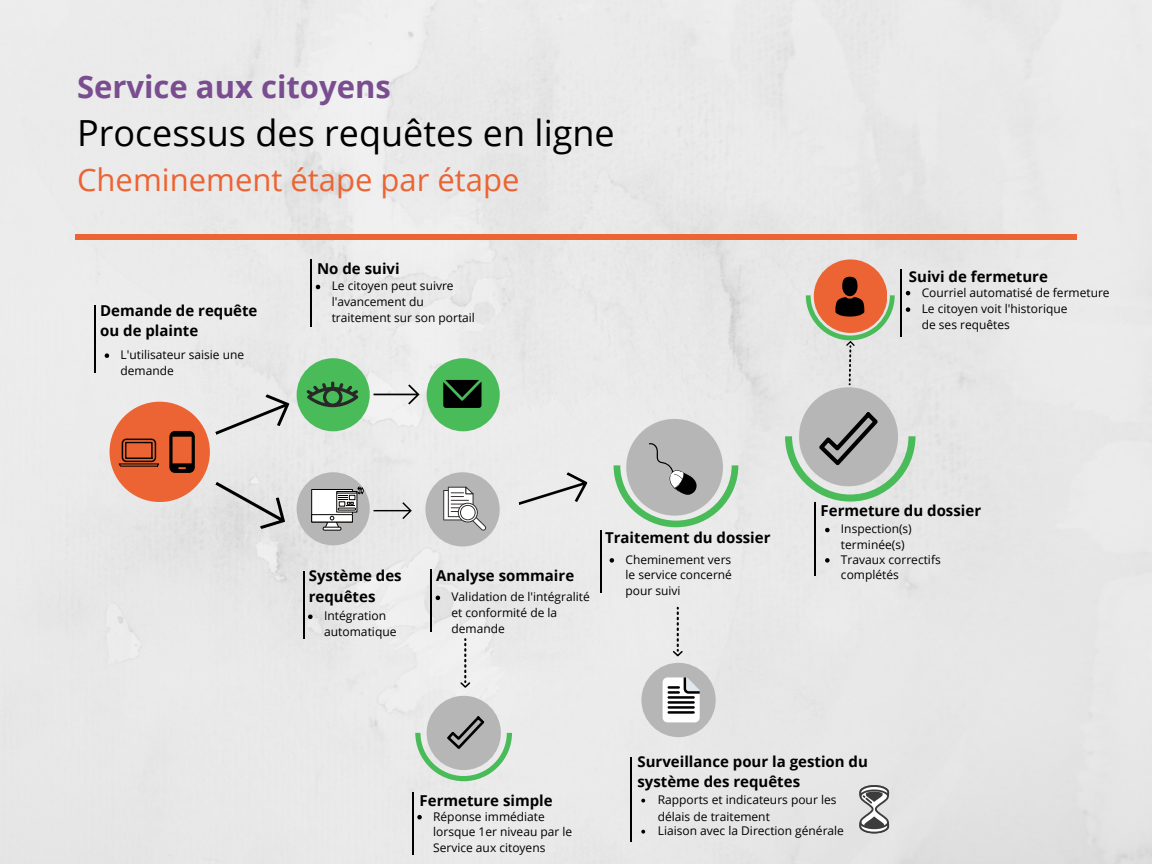
<style>
.page{position:relative;width:1152px;height:864px;background:#e9e9e9}
.page>*{position:absolute;margin:0;border:0;box-sizing:border-box;transform-origin:0 0}
.t1{font:36px "Open Sans";color:#000}
.t2{font:31.05px "Open Sans";color:#ec6433}
.t3{font:700 31.05px "Open Sans";color:#7a4d90}
.t4{font:700 15px/20.2px "Open Sans";color:#000}
.t5{font:12.15px/15.9px "Open Sans";color:#000}
.t6{font:12px/15.8px "Open Sans";color:#000}
</style>
<div class="page">
<div style="left:110px;top:402px;width:100px;height:100px;background:#ec6433;border-radius:50%"></div>
<svg style="left:119px;top:439px;width:40px;height:28px"></svg>
<div style="left:75px;top:234px;width:1002px;height:6px;background:#ec6433"></div>
<div style="left:297px;top:472px;width:73px;height:73px;background:#b6b6b6;border-radius:50%"></div>
<div style="left:425px;top:472px;width:75px;height:75px;background:#b6b6b6;border-radius:50%"></div>
<div style="left:427px;top:696px;width:74px;height:74px;background:#b6b6b6;border-radius:50%"></div>
<div style="left:799px;top:387px;width:99px;height:99px;background:#b6b6b6;border-radius:50%"></div>
<svg style="left:415px;top:716px;width:97px;height:65px"></svg>
<svg style="left:169px;top:431px;width:26px;height:42px"></svg>
<hr style="left:95px;top:306px;width:1px;height:67px;background:#000">
<svg style="left:215px;top:394px;width:75px;height:41px;background:#cecece"></svg>
<hr style="left:303px;top:571px;width:2px;height:67px;background:#000">
<div style="left:297px;top:358px;width:73px;height:73px;background:#49bb59;border-radius:50%"></div>
<svg style="left:215px;top:482px;width:70px;height:47px;background:#c7c7c7"></svg>
<hr style="left:311px;top:259px;width:1px;height:68px;background:#000">
<svg style="left:306px;top:382px;width:52px;height:25px"></svg>
<div style="left:312px;top:489px;width:40px;height:33px;background:#fff"></div>
<div style="left:311px;top:489px;width:42px;height:33px;border:1px solid #040200"></div>
<div style="left:323px;top:527px;width:18px;height:4px;border:1px solid #040200"></div>
<div style="left:311px;top:514px;width:42px;height:8px;border:1px solid #040200"></div>
<svg style="left:324px;top:516px;width:16px;height:13px"></svg>
<div style="left:336px;top:491px;width:21px;height:2px;border:1px solid #040200"></div>
<svg style="left:337px;top:487px;width:27px;height:23px"></svg>
<svg style="left:436px;top:596px;width:4px;height:4px"></svg>
<hr style="left:430px;top:569px;width:2px;height:62px;background:#000">
<svg style="left:374px;top:502px;width:38px;height:17px"></svg>
<div style="left:427px;top:358px;width:73px;height:73px;background:#49bb59;border-radius:50%"></div>
<svg style="left:443px;top:380px;width:39px;height:28px"></svg>
<svg style="left:374px;top:384px;width:46px;height:21px"></svg>
<svg style="left:443px;top:487px;width:43px;height:44px"></svg>
<svg style="left:417px;top:815px;width:5px;height:4px"></svg>
<hr style="left:412px;top:792px;width:1px;height:62px;background:#000">
<svg style="left:518px;top:472px;width:70px;height:33px;background:#cdcdcd"></svg>
<svg style="left:460px;top:638px;width:11px;height:50px"></svg>
<div style="left:626px;top:419px;width:97px;height:97px;background:#b6b6b6;border-radius:50%"></div>
<hr style="left:600px;top:531px;width:1px;height:62px;background:#000">
<svg style="left:673px;top:607px;width:10px;height:49px"></svg>
<div style="left:641px;top:663px;width:75px;height:74px;background:#b6b6b6;border-radius:50%"></div>
<hr style="left:630px;top:757px;width:2px;height:84px;background:#000">
<svg style="left:663px;top:677px;width:37px;height:45px;background:#bbb"></svg>
<hr style="left:814px;top:502px;width:2px;height:74px;background:#000">
<div style="left:814px;top:259px;width:73px;height:74px;background:#ec6433;border-radius:50%"></div>
<div style="left:842px;top:277px;width:16px;height:19px;background:#000;border-radius:50%"></div>
<hr style="left:901px;top:269px;width:1px;height:67px;background:#000">
<svg style="left:785px;top:412px;width:131px;height:90px"></svg>
<svg style="left:614px;top:442px;width:124px;height:85px"></svg>
<svg style="left:806px;top:295px;width:89px;height:91px"></svg>
<svg style="left:859px;top:785px;width:30px;height:48px"></svg>
<svg style="left:308px;top:615px;width:5px;height:4px"></svg>
<svg style="left:105px;top:353px;width:4px;height:5px"></svg>
<svg style="left:316px;top:285px;width:4px;height:4px"></svg>
<svg style="left:610px;top:558px;width:4px;height:5px"></svg>
<svg style="left:641px;top:799px;width:4px;height:4px"></svg>
<svg style="left:641px;top:830px;width:4px;height:4px"></svg>
<svg style="left:906px;top:291px;width:4px;height:4px"></svg>
<svg style="left:825px;top:528px;width:5px;height:4px"></svg>
<svg style="left:825px;top:558px;width:5px;height:5px"></svg>
<svg style="left:906px;top:307px;width:4px;height:5px"></svg>
<h2 class="t3" style="left:77px;top:65px;width:315px">Service aux citoyens</h2>
<h1 class="t1" style="left:77px;top:109px;width:539px">Processus des requêtes en ligne</h1>
<h2 class="t2" style="left:77px;top:159px;width:444px">Cheminement étape par étape</h2>
<p class="t4" style="left:100px;top:300px;width:159px">Demande de requête ou de plainte</p>
<p class="t6" style="left:121px;top:347px;width:125px">L'utilisateur saisie une demande</p>
<p class="t4" style="left:317px;top:258px;width:84px">No de suivi</p>
<p class="t6" style="left:332px;top:278px;width:145px">Le citoyen peut suivre l'avancement du traitement sur son portail</p>
<p class="t4" style="left:909px;top:266px;width:141px">Suivi de fermeture</p>
<p class="t6" style="left:922px;top:284px;width:189px">Courriel automatisé de fermeture</p>
<p class="t6" style="left:922px;top:300px;width:147px">Le citoyen voit l'historique de ses requêtes</p>
<p class="t4" style="left:309px;top:565px;width:94px">Système des requêtes</p>
<p class="t5" style="left:324px;top:608px;width:74px">Intégration automatique</p>
<p class="t4" style="left:436px;top:565px;width:140px">Analyse sommaire</p>
<p class="t6" style="left:452px;top:589px;width:140px">Validation de l'intégralité et conformité de la demande</p>
<p class="t4" style="left:605px;top:527px;width:167px">Traitement du dossier</p>
<p class="t6" style="left:625px;top:551px;width:108px;text-align:justify">Cheminement vers le service concerné pour suivi</p>
<p class="t4" style="left:821px;top:500px;width:162px">Fermeture du dossier</p>
<p class="t6" style="left:841px;top:521px;width:72px">Inspection(s) terminée(s)</p>
<p class="t6" style="left:841px;top:551px;width:101px">Travaux correctifs complétés</p>
<p class="t4" style="left:420px;top:790px;width:135px">Fermeture simple</p>
<p class="t6" style="left:433px;top:808px;width:141px">Réponse immédiate lorsque 1er niveau par le<br>Service aux citoyens</p>
<p class="t4" style="left:637px;top:751px;width:232px">Surveillance pour la gestion du système des requêtes</p>
<p class="t6" style="left:658px;top:791px;width:180px;line-height:16.8px">Rapports et indicateurs pour les délais de traitement</p>
<p class="t6" style="left:658px;top:822px;width:188px">Liaison avec la Direction générale</p>
</div>
